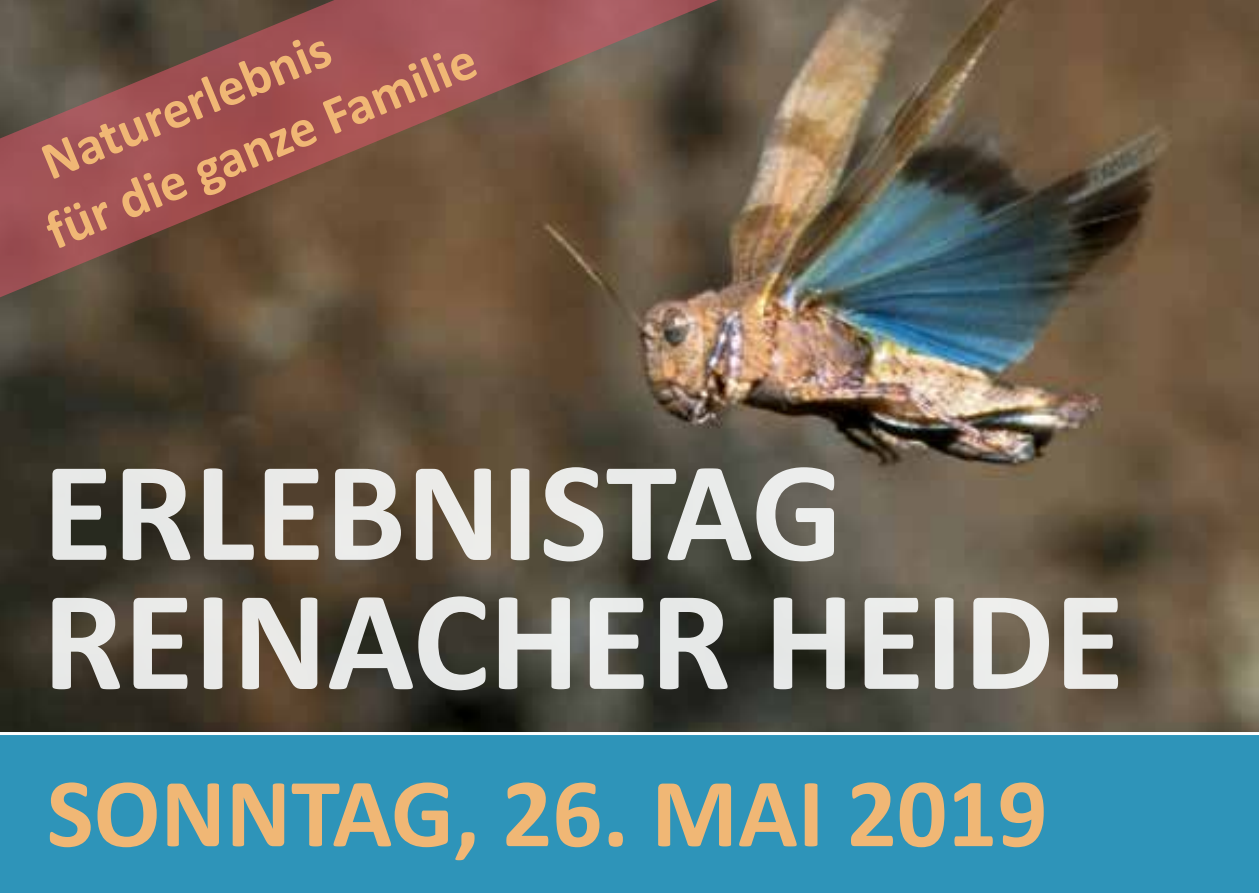
<style>
.page{position:relative;width:1259px;height:893px;background:#fff}
.page>*{position:absolute;margin:0;border:0;box-sizing:border-box;transform-origin:0 0}
.t1{font:700 144px/129px "Calibri";color:#fcfefe}
.t2{font:700 99px "Calibri";color:#f0b775}
.t3{font:700 54px/66.3px "Calibri";color:#f0b775}
</style>
<div class="page">
<img style="left:0;top:0;width:1259px;height:732px">
<div style="left:0;top:735px;width:1259px;height:158px;background:#2e94b9"></div>
<svg style="left:0;top:0;width:843px;height:374px;background:#7b5848"></svg>
<p class="t3" style="left:10px;top:144px;width:462px;text-indent:23px;rotate:-23deg">Naturerlebnis<br>für die ganze Familie</p>
<h1 class="t1" style="left:43px;top:447px;width:1083px">ERLEBNISTAG<br>REINACHER HEIDE</h1>
<h2 class="t2" style="left:47px;top:750px;width:1002px">SONNTAG, 26. MAI 2019</h2>
</div>
